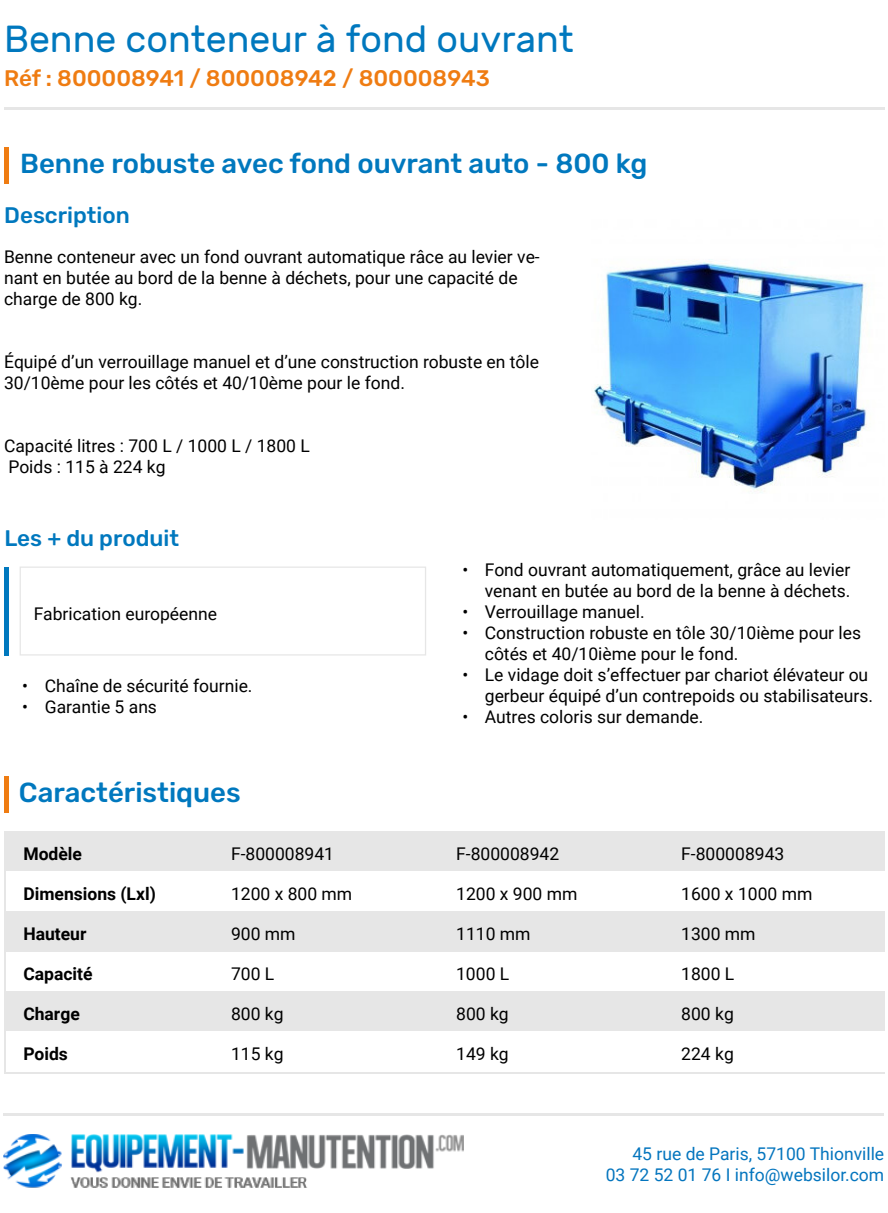
<style>
.page{position:relative;width:888px;height:1213px;background:#fff}
.page>*{position:absolute;margin:0;border:0;box-sizing:border-box;transform-origin:0 0}
.t1{font:37.5px "Rubik";color:#0078be}
.t2{font:500 27.5px "Rubik";color:#0078be}
.t3{font:500 22.5px "Rubik";color:#ef7c12}
.t4{font:500 22.5px "Rubik";color:#0078be}
.t5{font:17.5px/21px "Roboto";color:#000}
.t6{font:17.5px "Roboto";color:#0475be}
.t7{font:700 17.5px "Roboto";color:#000}
</style>
<div class="page">
<hr style="left:4px;top:1113px;width:880px;height:3px;background:#e6e6e6">
<img style="left:4px;top:1134px;width:459px;height:54px">
<div style="left:4px;top:147px;width:5px;height:36px;background:#ef7c12"></div>
<div style="left:4px;top:567px;width:5px;height:88px;background:#0078be"></div>
<div style="left:20px;top:566px;width:406px;height:89px;border:1px solid #e6e6e6"></div>
<div style="left:4px;top:776px;width:5px;height:37px;background:#ef7c12"></div>
<div style="left:6px;top:831px;width:878px;height:40px;background:#e6e6e6"></div>
<div style="left:6px;top:911px;width:878px;height:40px;background:#e6e6e6"></div>
<div style="left:6px;top:991px;width:878px;height:40px;background:#e6e6e6"></div>
<hr style="left:4px;top:107px;width:880px;height:3px;background:#e6e6e6">
<img style="left:594px;top:259px;width:273px;height:234px">
<p class="t1" style="left:4px;top:18px;width:571px">Benne conteneur à fond ouvrant</p>
<p class="t3" style="left:4px;top:65px;width:487px">Réf : 800008941 / 800008942 / 800008943</p>
<p class="t2" style="left:20px;top:147px;width:628px">Benne robuste avec fond ouvrant auto - 800 kg</p>
<p class="t4" style="left:4px;top:202px;width:127px">Description</p>
<p class="t5" style="left:4px;top:245px;width:537px">Benne conteneur avec un fond ouvrant automatique râce au levier ve&shy;nant en butée au bord de la benne à déchets, pour une capacité de charge de 800 kg.</p>
<p class="t5" style="left:4px;top:350px;width:536px">Équipé d’un verrouillage manuel et d’une construction robuste en tôle<br>30/10ème pour les côtés et 40/10ème pour le fond.</p>
<p class="t5" style="left:4px;top:434px;width:307px">Capacité litres : 700 L / 1000 L / 1800 L</p>
<p class="t5" style="left:8px;top:455px;width:159px">Poids : 115 à 224 kg</p>
<p class="t4" style="left:4px;top:525px;width:176px">Les + du produit</p>
<p class="t5" style="left:34px;top:603px;width:185px">Fabrication européenne</p>
<p class="t5" style="left:22px;top:674px;width:232px">• Chaîne de sécurité fournie.</p>
<p class="t5" style="left:22px;top:695px;width:136px">• Garantie 5 ans</p>
<p class="t2" style="left:19px;top:777px;width:223px">Caractéristiques</p>
<p class="t5" style="left:462px;top:558px;width:389px;text-align:right">• Fond ouvrant automatiquement, grâce au levier venant en butée au bord de la benne à déchets.</p>
<p class="t5" style="left:462px;top:600px;width:184px">• Verrouillage manuel.</p>
<p class="t5" style="left:485px;top:621px;width:378px;text-indent:-22px">• Construction robuste en tôle 30/10ième pour les côtés et 40/10ième pour le fond.</p>
<p class="t5" style="left:462px;top:663px;width:412px;text-align:right">• Le vidage doit s’effectuer par chariot élévateur ou gerbeur équipé d’un contrepoids ou stabilisateurs.</p>
<p class="t5" style="left:462px;top:705px;width:242px">• Autres coloris sur demande.</p>
<p class="t7" style="left:23px;top:841px;width:60px">Modèle</p>
<p class="t5" style="left:231px;top:843px;width:105px">F-800008941</p>
<p class="t5" style="left:456px;top:843px;width:105px">F-800008942</p>
<p class="t5" style="left:681px;top:843px;width:105px">F-800008943</p>
<p class="t7" style="left:23px;top:881px;width:134px">Dimensions (Lxl)</p>
<p class="t5" style="left:231px;top:883px;width:123px">1200 x 800 mm</p>
<p class="t5" style="left:456px;top:883px;width:123px">1200 x 900 mm</p>
<p class="t5" style="left:681px;top:883px;width:133px">1600 x 1000 mm</p>
<p class="t7" style="left:23px;top:921px;width:65px">Hauteur</p>
<p class="t5" style="left:231px;top:923px;width:66px">900 mm</p>
<p class="t5" style="left:456px;top:923px;width:76px">1110 mm</p>
<p class="t5" style="left:681px;top:923px;width:76px">1300 mm</p>
<p class="t7" style="left:23px;top:961px;width:71px">Capacité</p>
<p class="t5" style="left:231px;top:963px;width:45px">700 L</p>
<p class="t5" style="left:456px;top:963px;width:55px">1000 L</p>
<p class="t5" style="left:681px;top:963px;width:55px">1800 L</p>
<p class="t7" style="left:23px;top:1001px;width:58px">Charge</p>
<p class="t5" style="left:231px;top:1003px;width:54px">800 kg</p>
<p class="t5" style="left:456px;top:1003px;width:54px">800 kg</p>
<p class="t5" style="left:681px;top:1003px;width:54px">800 kg</p>
<p class="t7" style="left:23px;top:1041px;width:46px">Poids</p>
<p class="t5" style="left:231px;top:1043px;width:54px">115 kg</p>
<p class="t5" style="left:456px;top:1043px;width:54px">149 kg</p>
<p class="t5" style="left:681px;top:1043px;width:54px">224 kg</p>
<p class="t6" style="left:632px;top:1141px;width:253px">45 rue de Paris, 57100 Thionville</p>
<p class="t6" style="left:605px;top:1162px;width:280px">03 72 52 01 76 I info@websilor.com</p>
</div>
